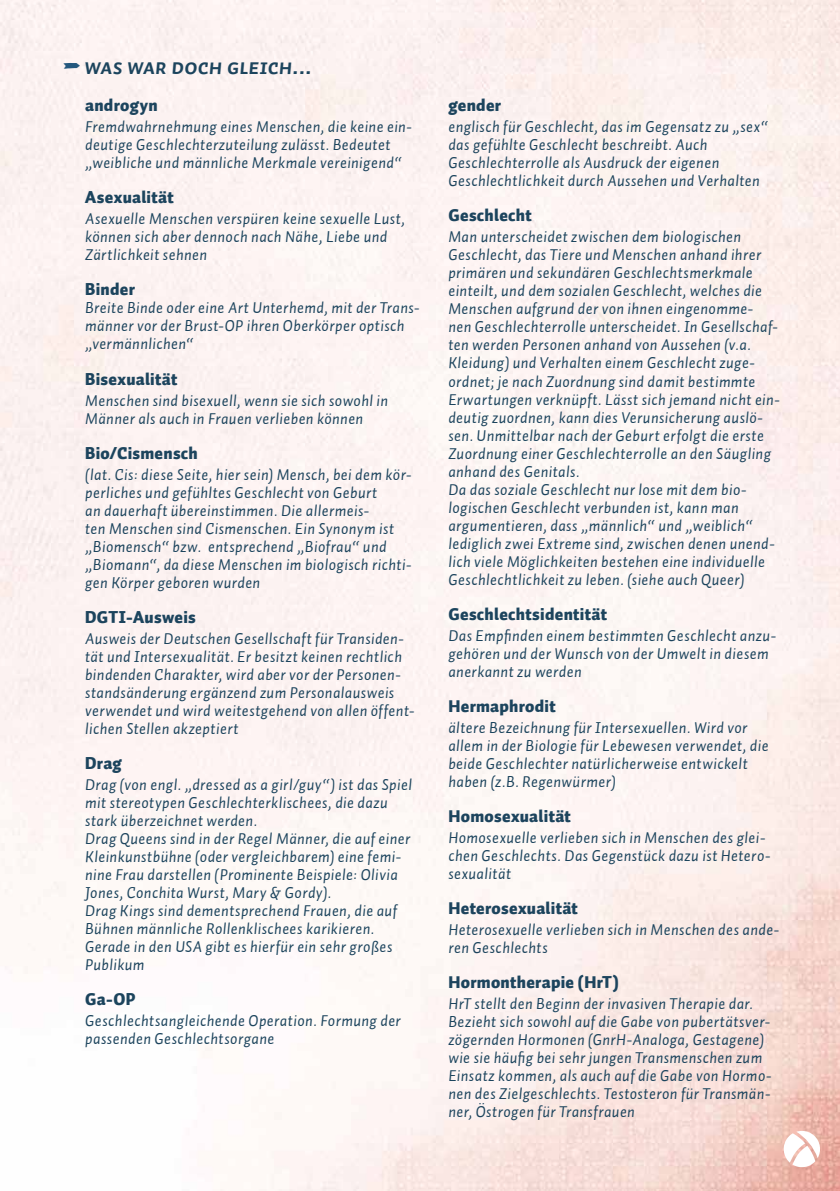
<style>
.page{position:relative;width:840px;height:1191px;background:#fff}
.page>*{position:absolute;margin:0;border:0;box-sizing:border-box;transform-origin:0 0}
.t1{font:22px "Auto 1 Bold Italic Sm Cp";letter-spacing:-.005em;color:#1c445d}
.t2{font:900 17px "Auto 1";letter-spacing:.015em;color:#1c445d}
.t3{font:italic 16px/18px "Auto 1";letter-spacing:.025em;color:#1c445d}
</style>
<div class="page">
<svg style="left:783px;top:1130px;width:37px;height:37px"></svg>
<svg style="left:64px;top:63px;width:16px;height:6px"></svg>
<h1 class="t1" style="left:85px;top:54px;width:229px">Was war doch gleich...</h1>
<p class="t2" style="left:85px;top:94px;width:74px">androgyn</p>
<p class="t3" style="left:85px;top:118px;width:328px">Fremdwahrnehmung eines Menschen, die keine ein&shy;deutige Geschlechterzuteilung zulässt. Bedeutet „weibliche und männliche Merkmale vereinigend“</p>
<p class="t2" style="left:85px;top:186px;width:90px">Asexualität</p>
<p class="t3" style="left:85px;top:210px;width:321px">Asexuelle Menschen verspüren keine sexuelle Lust, können sich aber dennoch nach Nähe, Liebe und<br>Zärtlichkeit sehnen</p>
<p class="t2" style="left:85px;top:278px;width:51px">Binder</p>
<p class="t3" style="left:85px;top:299px;width:336px">Breite Binde oder eine Art Unterhemd, mit der Trans&shy;männer vor der Brust-OP ihren Oberkörper optisch „vermännlichen“</p>
<p class="t2" style="left:85px;top:367px;width:94px">Bisexualität</p>
<p class="t3" style="left:85px;top:391px;width:304px">Menschen sind bisexuell, wenn sie sich sowohl in<br>Männer als auch in Frauen verlieben können</p>
<p class="t2" style="left:85px;top:441px;width:114px">Bio/Cismensch</p>
<p class="t3" style="left:85px;top:465px;width:328px">(lat. Cis: diese Seite, hier sein) Mensch, bei dem kör&shy;perliches und gefühltes Geschlecht von Geburt<br>an dauerhaft übereinstimmen. Die allermeis-<br>ten Menschen sind Cismenschen. Ein Synonym ist „Biomensch“ bzw. entsprechend „Biofrau“ und „Biomann“, da diese Menschen im biologisch richti&shy;gen Körper geboren wurden</p>
<p class="t2" style="left:85px;top:605px;width:112px">DGTI-Ausweis</p>
<p class="t3" style="left:85px;top:629px;width:330px">Ausweis der Deutschen Gesellschaft für Transiden&shy;tät und Intersexualität. Er besitzt keinen rechtlich bindenden Charakter, wird aber vor der Personen&shy;standsänderung ergänzend zum Personalausweis verwendet und wird weitestgehend von allen öffent&shy;lichen Stellen akzeptiert</p>
<p class="t2" style="left:85px;top:751px;width:38px">Drag</p>
<p class="t3" style="left:85px;top:775px;width:328px">Drag (von engl. „dressed as a girl/guy“) ist das Spiel mit stereotypen Geschlechterklischees, die dazu stark überzeichnet werden.<br>Drag Queens sind in der Regel Männer, die auf einer Kleinkunstbühne (oder vergleichbarem) eine femi&shy;nine Frau darstellen (Prominente Beispiele: Olivia Jones, Conchita Wurst, Mary &amp; Gordy).<br>Drag Kings sind dementsprechend Frauen, die auf Bühnen männliche Rollenklischees karikieren.<br>Gerade in den USA gibt es hierfür ein sehr großes Publikum</p>
<p class="t2" style="left:85px;top:987px;width:52px">Ga-OP</p>
<p class="t3" style="left:85px;top:1011px;width:317px">Geschlechtsangleichende Operation. Formung der passenden Geschlechtsorgane</p>
<p class="t2" style="left:448px;top:94px;width:54px">gender</p>
<p class="t3" style="left:448px;top:118px;width:321px">englisch für Geschlecht, das im Gegensatz zu „sex“ das gefühlte Geschlecht beschreibt. Auch Geschlechterrolle als Ausdruck der eigenen Geschlechtlichkeit durch Aussehen und Verhalten</p>
<p class="t2" style="left:448px;top:204px;width:85px">Geschlecht</p>
<p class="t3" style="left:448px;top:228px;width:333px">Man unterscheidet zwischen dem biologischen Geschlecht, das Tiere und Menschen anhand ihrer primären und sekundären Geschlechtsmerkmale einteilt, und dem sozialen Geschlecht, welches die Menschen aufgrund der von ihnen eingenomme&shy;nen Geschlechterrolle unterscheidet. In Gesellschaf&shy;ten werden Personen anhand von Aussehen (v.a.<br>Kleidung) und Verhalten einem Geschlecht zuge&shy;ordnet; je nach Zuordnung sind damit bestimmte Erwartungen verknüpft. Lässt sich jemand nicht ein&shy;deutig zuordnen, kann dies Verunsicherung auslö&shy;sen. Unmittelbar nach der Geburt erfolgt die erste Zuordnung einer Geschlechterrolle an den Säugling anhand des Genitals.<br>Da das soziale Geschlecht nur lose mit dem bio&shy;logischen Geschlecht verbunden ist, kann man argumentieren, dass „männlich“ und „weiblich“ lediglich zwei Extreme sind, zwischen denen unend&shy;lich viele Möglichkeiten bestehen eine individuelle Geschlechtlichkeit zu leben. (siehe auch Queer)</p>
<p class="t2" style="left:448px;top:602px;width:160px">Geschlechtsidentität</p>
<p class="t3" style="left:448px;top:626px;width:329px">Das Empfinden einem bestimmten Geschlecht anzu&shy;gehören und der Wunsch von der Umwelt in diesem anerkannt zu werden</p>
<p class="t2" style="left:448px;top:694px;width:109px">Hermaphrodit</p>
<p class="t3" style="left:448px;top:718px;width:322px">ältere Bezeichnung für Intersexuellen. Wird vor allem in der Biologie für Lebewesen verwendet, die beide Geschlechter natürlicherweise entwickelt haben (z.B. Regenwürmer)</p>
<p class="t2" style="left:448px;top:804px;width:124px">Homosexualität</p>
<p class="t3" style="left:448px;top:828px;width:323px">Homosexuelle verlieben sich in Menschen des glei&shy;chen Geschlechts. Das Gegenstück dazu ist Hetero&shy;sexualität</p>
<p class="t2" style="left:448px;top:896px;width:131px">Heterosexualität</p>
<p class="t3" style="left:448px;top:920px;width:332px">Heterosexuelle verlieben sich in Menschen des ande&shy;ren Geschlechts</p>
<p class="t2" style="left:448px;top:970px;width:172px">Hormontherapie (HrT)</p>
<p class="t3" style="left:448px;top:994px;width:324px">HrT stellt den Beginn der invasiven Therapie dar.<br>Bezieht sich sowohl auf die Gabe von pubertätsver&shy;zögernden Hormonen (GnrH-Analoga, Gestagene) wie sie häufig bei sehr jungen Transmenschen zum Einsatz kommen, als auch auf die Gabe von Hormo&shy;nen des Zielgeschlechts. Testosteron für Transmän&shy;ner, Östrogen für Transfrauen</p>
</div>
